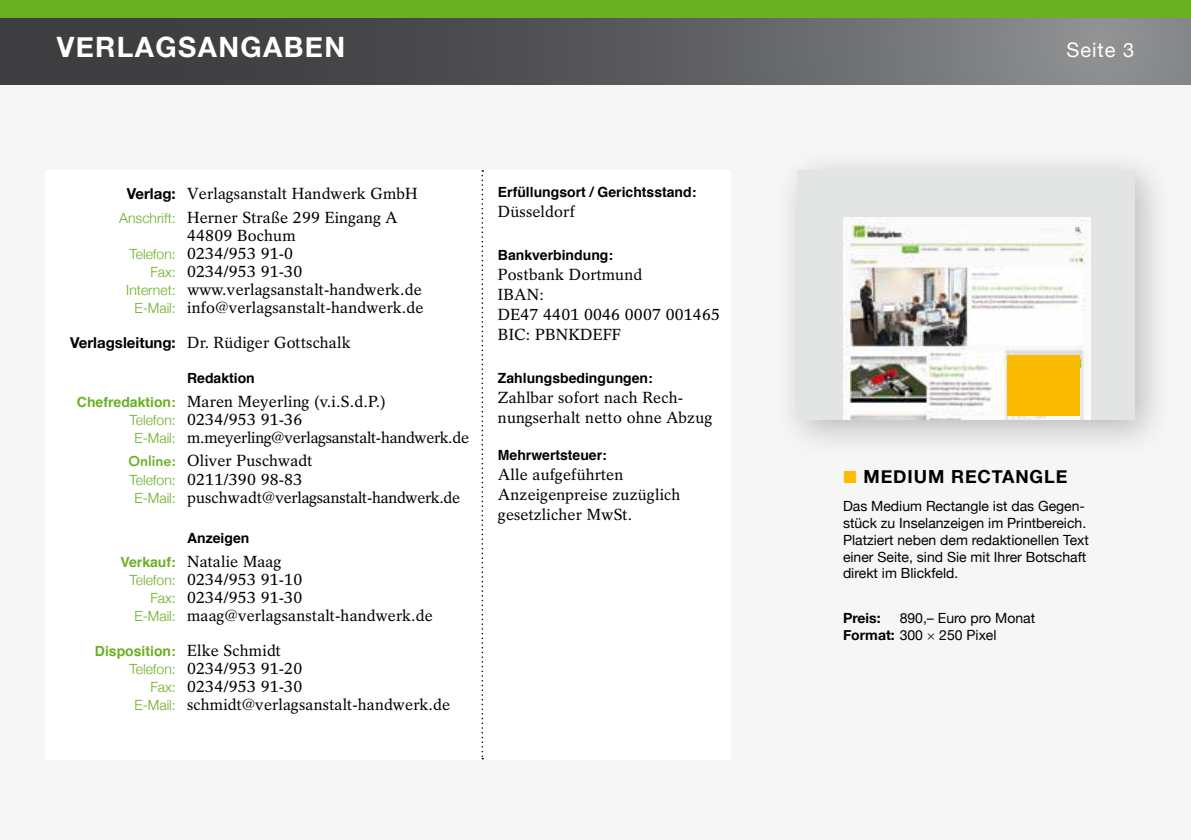
<style>
.page{position:relative;width:1191px;height:840px;background:#fff}
.page>*{position:absolute;margin:0;border:0;box-sizing:border-box;transform-origin:0 0}
.t1{font:700 28px "Helvetica Neue";letter-spacing:.05em;color:#fff}
.t2{font:20px "Helvetica Neue";letter-spacing:.05em;color:#fff}
.t3{font:700 18px "Helvetica Neue";letter-spacing:.05em;color:#000}
.t4{font:16px/20px "Rotation LT Std";letter-spacing:.01em;color:#000}
.t5{font:16px "Rotation LT Std";letter-spacing:-.015em;color:#000}
.t6{font:14px/16.8px "Helvetica Neue";color:#000}
.t7{font:700 14px "Helvetica";color:#000}
.t8{font:700 14px "Helvetica";color:#6ab023}
.t9{font:700 14px "Helvetica Neue";color:#000}
.s1{font-family:"Helvetica Neue";font-weight:700;font-size:15px}
.s2{font-family:"Helvetica Neue";font-weight:300;font-size:14px;color:#6ab023}
.s3{font-family:"Helvetica";font-weight:700;font-size:14px;color:#6ab023}
.s4{font-family:"Avenir LT Std";font-weight:800;font-size:14px;color:#6ab023}
.s5{font-family:"Rotation LT Std";font-weight:400;font-size:16px;color:#000}
.s6{font-weight:700}
.s7{font-family:"Rotation LT Std"}
</style>
<div class="page">
<div style="left:0;top:17px;width:1191px;height:68px;background:linear-gradient(to right,#2f2e31,#8b8d8e)"></div>
<div style="left:0;top:0;width:1191px;height:17px;background:#6ab023"></div>
<div style="left:0;top:85px;width:1191px;height:754px;background:#f6f6f6"></div>
<div style="left:772px;top:147px;width:401px;height:313px;background:#000;opacity:.25"></div>
<div style="left:796px;top:170px;width:338px;height:250px;background:#e3e4e4"></div>
<div style="left:45px;top:170px;width:685px;height:589px;background:#fff"></div>
<svg style="left:481px;top:170px;width:2px;height:589px"></svg>
<img style="left:843px;top:218px;width:247px;height:202px">
<div style="left:1007px;top:355px;width:72px;height:61px;background:#fabb00"></div>
<h1 class="t1" style="left:57px;top:25px;width:290px">VERLAGSANGABEN</h1>
<p class="t2" style="left:1066px;top:35px;width:69px">Seite 3</p>
<p class="t4" style="left:119px;top:182px;width:300px;line-height:23.6px;text-indent:8px"><span class="s1">Verlag:</span> Verlagsanstalt Handwerk GmbH<br><span class="s2">Anschrift:</span> Herner Straße 299 Eingang A</p>
<p class="t4" style="left:187px;top:225px;width:110px">44809 Bochum</p>
<p class="t4" style="left:130px;top:243px;width:165px"><span class="s2">Telefon:</span> 0234/953 91-0</p>
<p class="t4" style="left:150px;top:261px;width:153px"><span class="s2">Fax:</span> 0234/953 91-30</p>
<p class="t4" style="left:126px;top:279px;width:297px"><span class="s2">Internet:</span> www.verlagsanstalt-handwerk.de</p>
<p class="t4" style="left:134px;top:297px;width:290px"><span class="s2">E-Mail:</span> info@verlagsanstalt-handwerk.de</p>
<p class="t4" style="left:70px;top:332px;width:282px"><span class="s1">Verlagsleitung:</span> Dr. Rüdiger Gottschalk</p>
<p class="t7" style="left:187px;top:366px;width:69px">Redaktion</p>
<p class="t4" style="left:77px;top:391px;width:310px"><span class="s3">Chefredaktion:</span> Maren Meyerling (v.i.S.d.P.)</p>
<p class="t4" style="left:130px;top:409px;width:174px"><span class="s2">Telefon:</span> 0234/953 91-36</p>
<p class="t5" style="left:134px;top:427px;width:336px"><span class="s2">E-Mail:</span> m.meyerling@verlagsanstalt-handwerk.de</p>
<p class="t4" style="left:129px;top:451px;width:185px"><span class="s4">Online:</span> Oliver Puschwadt</p>
<p class="t4" style="left:130px;top:469px;width:174px"><span class="s2">Telefon:</span> 0211/390 98-83</p>
<p class="t5" style="left:134px;top:487px;width:327px"><span class="s2">E-Mail:</span> puschwadt@verlagsanstalt-handwerk.de</p>
<p class="t7" style="left:187px;top:526px;width:64px">Anzeigen</p>
<p class="t4" style="left:120px;top:551px;width:162px"><span class="s3">Verkauf:</span> Natalie Maag</p>
<p class="t4" style="left:130px;top:569px;width:174px"><span class="s2">Telefon:</span> 0234/953 91-10</p>
<p class="t4" style="left:150px;top:587px;width:153px"><span class="s2">Fax:</span> 0234/953 91-30</p>
<p class="t4" style="left:134px;top:605px;width:300px"><span class="s2">E-Mail:</span> maag@verlagsanstalt-handwerk.de</p>
<p class="t8" style="left:95px;top:639px;width:187px">Disposition: <span class="s5">Elke Schmidt</span></p>
<p class="t4" style="left:130px;top:658px;width:174px"><span class="s2">Telefon:</span> 0234/953 91-20</p>
<p class="t4" style="left:150px;top:676px;width:153px"><span class="s2">Fax:</span> 0234/953 91-30</p>
<p class="t4" style="left:134px;top:694px;width:317px"><span class="s2">E-Mail:</span> schmidt@verlagsanstalt-handwerk.de</p>
<p class="t7" style="left:498px;top:181px;width:200px">Erfüllungsort / Gerichtsstand:</p>
<p class="t4" style="left:498px;top:202px;width:79px">Düsseldorf</p>
<p class="t7" style="left:498px;top:243px;width:117px">Bankverbindung:</p>
<p class="t4" style="left:498px;top:264px;width:223px">Postbank Dortmund<br>IBAN:<br>DE47 4401 0046 0007 001465<br>BIC: PBNKDEFF</p>
<p class="t7" style="left:498px;top:366px;width:156px">Zahlungsbedingungen:</p>
<p class="t4" style="left:498px;top:387px;width:216px">Zahlbar sofort nach Rech&shy;nungserhalt netto ohne Abzug</p>
<p class="t7" style="left:498px;top:443px;width:110px">Mehrwertsteuer:</p>
<p class="t4" style="left:498px;top:464px;width:184px">Alle aufgeführten<br>Anzeigenpreise zuzüglich gesetzlicher MwSt.</p>
<p class="t3" style="left:863px;top:462px;width:205px">MEDIUM RECTANGLE</p>
<p class="t6" style="left:843px;top:498px;width:247px">Das Medium Rectangle ist das Gegen&shy;stück zu Inselanzeigen im Printbereich.<br>Platziert neben dem redaktionellen Text einer Seite, sind Sie mit Ihrer Botschaft direkt im Blickfeld.</p>
<p class="t9" style="left:843px;top:607px;width:39px">Preis:</p>
<p class="t6" style="left:843px;top:610px;width:194px;text-indent:57px">890,– Euro pro Monat<br><span class="s6">Format:</span> 300 <span class="s7">×</span> 250 Pixel</p>
</div>
